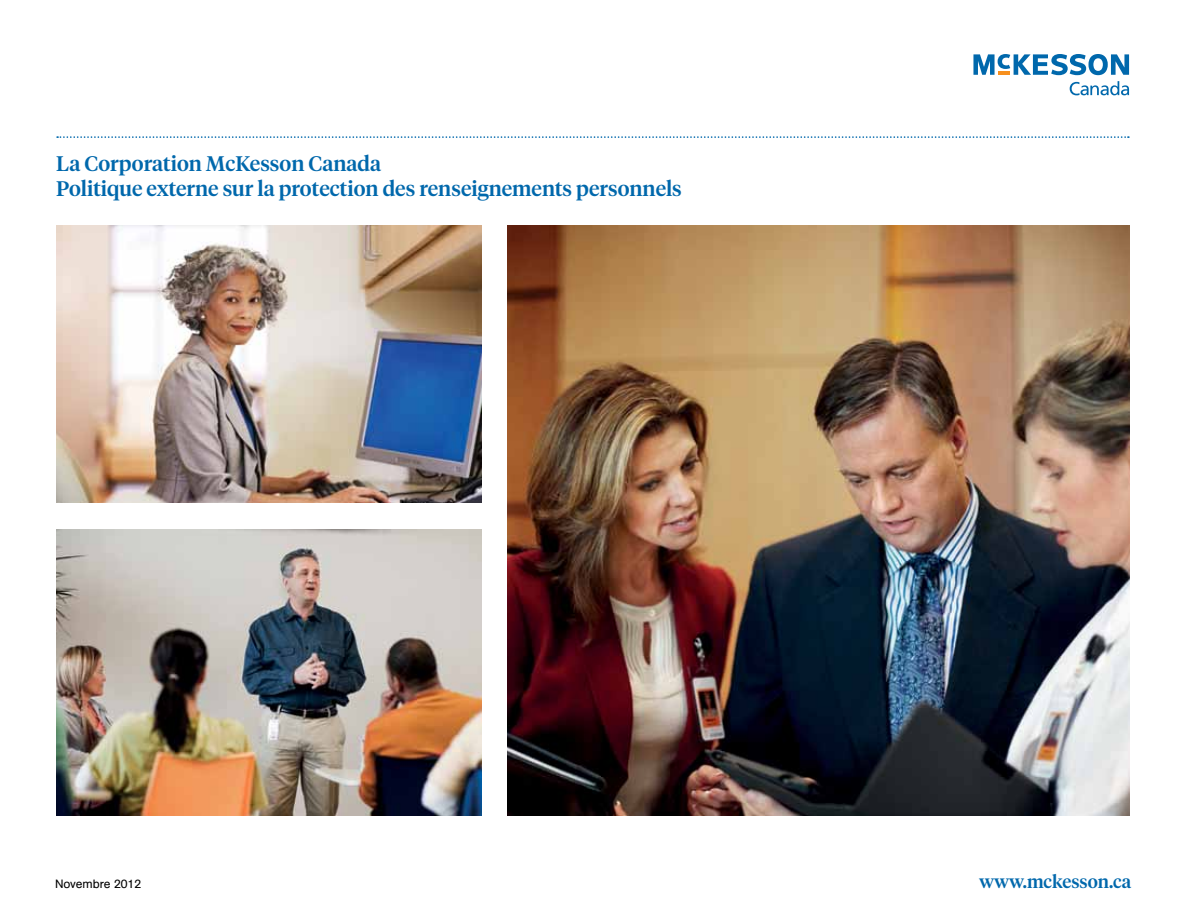
<style>
.page{position:relative;width:1188px;height:918px;background:#fff}
.page>*{position:absolute;margin:0;border:0;box-sizing:border-box;transform-origin:0 0}
.t1{font:500 21px/25.2px "Tiempos Headline";color:#0068ac}
.t2{font:500 18px "Tiempos Headline";color:#0068ac}
.t3{font:12px "AG Book Pro";color:#000}
</style>
<div class="page">
<svg style="left:1070px;top:81px;width:59px;height:14px"></svg>
<svg style="left:973px;top:54px;width:156px;height:21px"></svg>
<svg style="left:57px;top:136px;width:1072px;height:2px"></svg>
<img style="left:56px;top:226px;width:425px;height:276px">
<img style="left:508px;top:226px;width:621px;height:589px">
<img style="left:56px;top:529px;width:425px;height:286px">
<p class="t1" style="left:56px;top:150px;width:627px">La Corporation McKesson Canada<br>Politique externe sur la protection des renseignements personnels</p>
<p class="t3" style="left:55px;top:876px;width:88px">Novembre 2012</p>
<p class="t2" style="left:979px;top:869px;width:154px">www.mckesson.ca</p>
</div>
